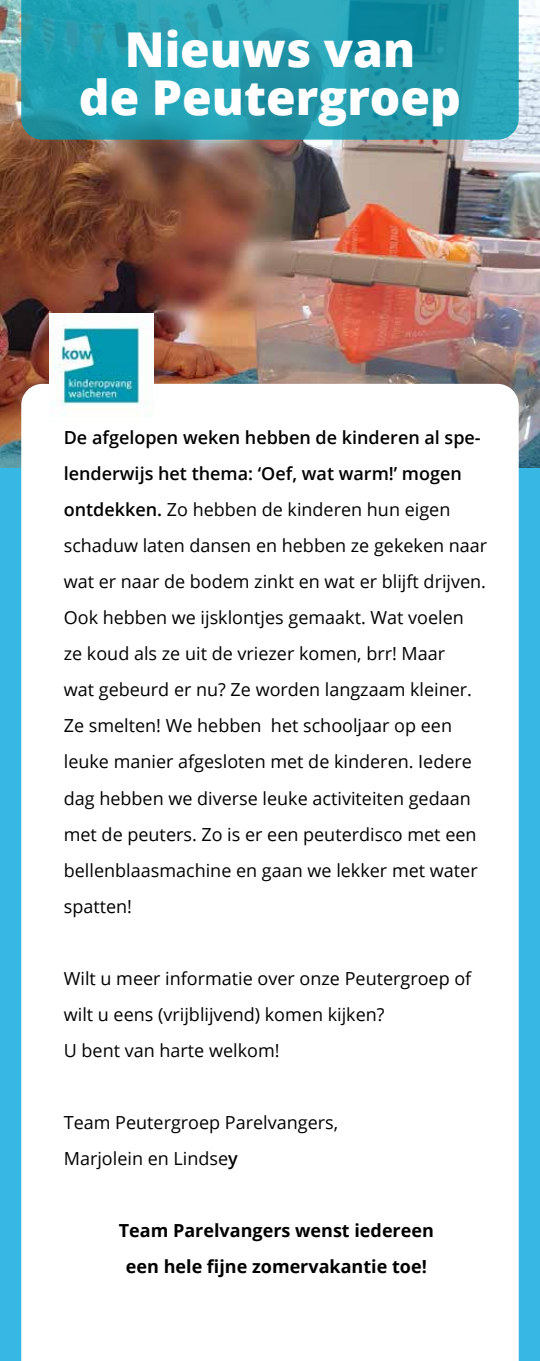
<style>
.page{position:relative;width:540px;height:1361px;background:#fff}
.page>*{position:absolute;margin:0;border:0;box-sizing:border-box;transform-origin:0 0}
.t1{font:800 48px/48px "Open Sans";color:#fff;text-align:center}
.t2{font:18px/36px "Open Sans";color:#000}
.t3{font:700 18px/36px "Open Sans";color:#000;text-align:center}
.s1{font-weight:600}
</style>
<div class="page">
<img style="left:0;top:0;width:540px;height:469px">
<svg style="left:21px;top:0;width:498px;height:140px;background:#249daf"></svg>
<div style="left:0;top:469px;width:540px;height:892px;background:#37b7e3"></div>
<div style="left:21px;top:384px;width:498px;height:977px;background:#fff"></div>
<img style="left:50px;top:314px;width:104px;height:104px">
<h1 class="t1" style="left:79px;top:23px;width:384px">Nieuws van<br>de Peutergroep</h1>
<p class="t2" style="left:64px;top:419px;width:425px"><span class="s1">De afgelopen weken hebben de kinderen al spe&shy;lenderwijs het thema: ‘Oef, wat warm!’ mogen ontdekken.</span> Zo hebben de kinderen hun eigen schaduw laten dansen en hebben ze gekeken naar wat er naar de bodem zinkt en wat er blijft drijven.<br>Ook hebben we ijsklontjes gemaakt. Wat voelen<br>ze koud als ze uit de vriezer komen, brr! Maar<br>wat gebeurd er nu? Ze worden langzaam kleiner.<br>Ze smelten! We hebben het schooljaar op een leuke manier afgesloten met de kinderen. Iedere dag hebben we diverse leuke activiteiten gedaan met de peuters. Zo is er een peuterdisco met een bellenblaasmachine en gaan we lekker met water spatten!</p>
<p class="t2" style="left:64px;top:959px;width:409px">Wilt u meer informatie over onze Peutergroep of wilt u eens (vrijblijvend) komen kijken?<br>U bent van harte welkom!</p>
<p class="t2" style="left:64px;top:1103px;width:276px">Team Peutergroep Parelvangers,<br>Marjolein en Lindse<span class="s1">y</span></p>
<p class="t3" style="left:119px;top:1211px;width:317px">Team Parelvangers wenst iedereen een hele fijne zomervakantie toe!</p>
</div>
